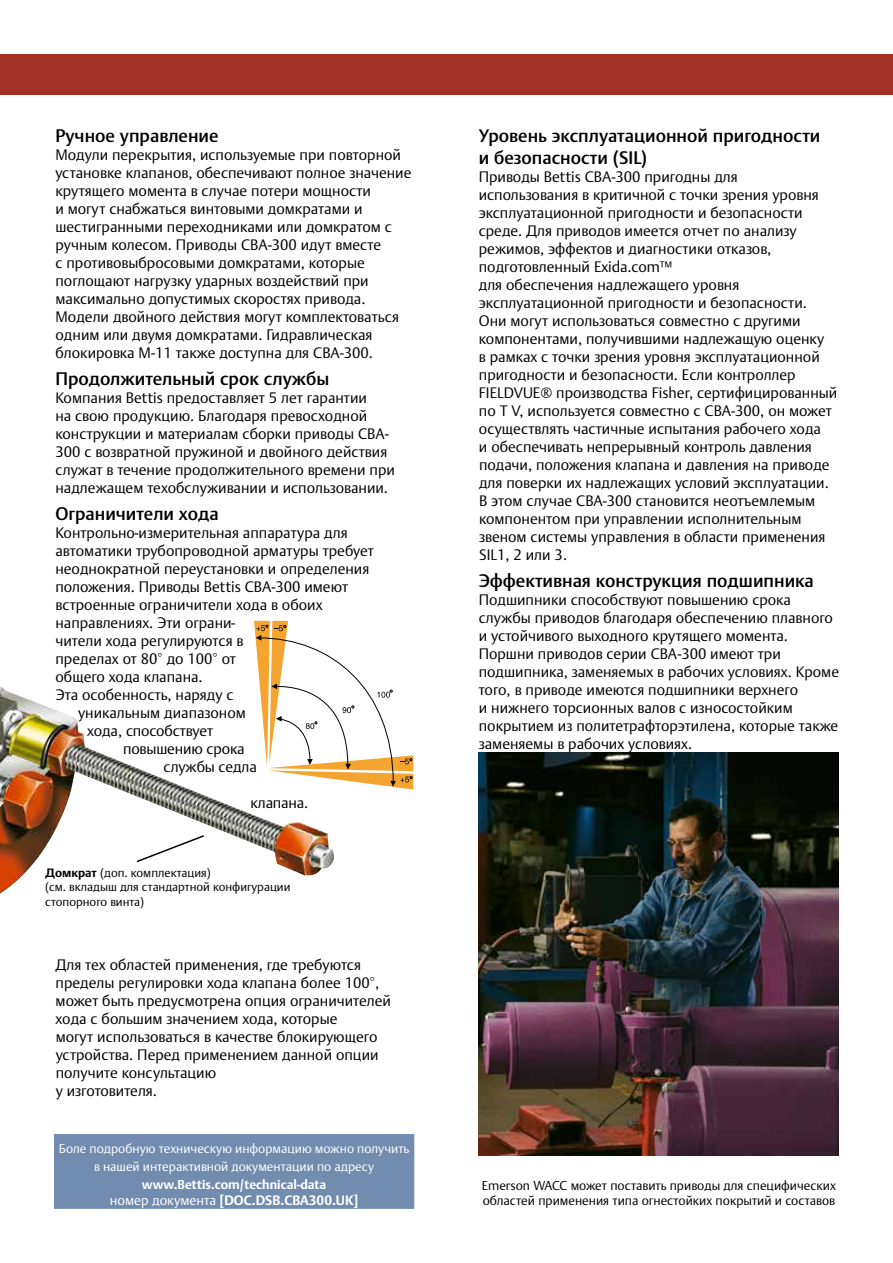
<style>
.page{position:relative;width:893px;height:1263px;background:#fff}
.page>*{position:absolute;margin:0;border:0;box-sizing:border-box;transform-origin:0 0}
.t1{font:500 18px/21.6px "DTL Argo CT";color:#000}
.t2{font:300 15px/18px "DTL Argo CT";color:#000}
.t3{font:700 13.5px "DTL Argo CT";color:#fff}
.t4{font:300 12.75px/15.3px "DTL Argo CT";color:#000}
.t5{font:300 12.75px/18px "DTL Argo CT";color:#fff;text-align:center}
.t6{font:700 12.75px "DTL Argo CT";color:#fff}
.t7{font:300 12px/14.4px "DTL Argo CT";color:#000}
.s1{font-weight:700}
.s2{font-weight:300}
</style>
<div class="page">
<div style="left:0;top:54px;width:893px;height:41px;background:#a43125"></div>
<img style="left:0;top:739px;width:334px;height:154px">
<svg style="left:135px;top:834px;width:71px;height:29px"></svg>
<svg style="left:254px;top:621px;width:159px;height:168px"></svg>
<div style="left:54px;top:1134px;width:360px;height:75px;background:#728cb0;border:2px solid #728cb0"></div>
<img style="left:479px;top:753px;width:360px;height:402px">
<p class="t1" style="left:55px;top:125px;width:165px">Ручное управление</p>
<p class="t2" style="left:55px;top:146px;width:358px">Модули перекрытия, используемые при повторной установке клапанов, обеспечивают полное значение крутящего момента в случае потери мощности<br>и могут снабжаться винтовыми домкратами и шестигранными переходниками или домкратом с ручным колесом. Приводы CBA-300 идут вместе<br>с противовыбросовыми домкратами, которые поглощают нагрузку ударных воздействий при максимально допустимых скоростях привода.<br>Модели двойного действия могут комплектоваться одним или двумя домкратами. Гидравлическая блокировка M-11 также доступна для CBA-300.</p>
<p class="t1" style="left:55px;top:368px;width:276px">Продолжительный срок службы</p>
<p class="t2" style="left:55px;top:389px;width:341px">Компания Bettis предоставляет 5 лет гарантии<br>на свою продукцию. Благодаря превосходной конструкции и материалам сборки приводы CBA-300 с возвратной пружиной и двойного действия служат в течение продолжительного времени при надлежащем техобслуживании и использовании.</p>
<p class="t1" style="left:55px;top:503px;width:165px">Ограничители хода</p>
<p class="t2" style="left:55px;top:524px;width:294px">Контрольно-измерительная аппаратура для</p>
<p class="t2" style="left:55px;top:542px;width:320px">автоматики трубопроводной арматуры требует</p>
<p class="t2" style="left:55px;top:560px;width:315px">неоднократной переустановки и определения</p>
<p class="t2" style="left:55px;top:578px;width:294px">положения. Приводы Bettis CBA-300 имеют</p>
<p class="t2" style="left:55px;top:596px;width:269px">встроенные ограничители хода в обоих</p>
<p class="t2" style="left:55px;top:614px;width:181px">направлениях. Эти ограни-</p>
<p class="t2" style="left:55px;top:632px;width:190px">чители хода регулируются в</p>
<p class="t2" style="left:55px;top:650px;width:182px">пределах от 80° до 100° от</p>
<p class="t2" style="left:56px;top:668px;width:149px">общего хода клапана.</p>
<p class="t2" style="left:56px;top:686px;width:180px">Эта особенность, наряду с</p>
<p class="t2" style="left:78px;top:704px;width:169px">уникальным диапазоном</p>
<p class="t2" style="left:87px;top:722px;width:128px">хода, способствует</p>
<p class="t2" style="left:123px;top:740px;width:123px">повышению срока</p>
<p class="t2" style="left:164px;top:758px;width:95px">службы седла</p>
<p class="t2" style="left:251px;top:794px;width:59px">клапана.</p>
<p class="t7" style="left:45px;top:865px;width:247px"><span class="s1">Домкрат</span> (доп. комплектация)<br>(см. вкладыш для стандартной конфигурации стопорного винта)</p>
<p class="t2" style="left:56px;top:956px;width:337px">Для тех областей применения, где требуются пределы регулировки хода клапана более 100°, может быть предусмотрена опция ограничителей хода с большим значением хода, которые<br>могут использоваться в качестве блокирующего устройства. Перед применением данной опции получите консультацию<br>у изготовителя.</p>
<p class="t5" style="left:59px;top:1139px;width:352px">Боле подробную техническую информацию можно получить в нашей интерактивной документации по адресу</p>
<p class="t6" style="left:142px;top:1177px;width:186px">www.Bettis.com/technical-data</p>
<p class="t3" style="left:110px;top:1192px;width:250px"><span class="s2">номер документа</span> [DOC.DSB.CBA300.UK]</p>
<p class="t1" style="left:479px;top:125px;width:343px">Уровень эксплуатационной пригодности и безопасности (SIL)</p>
<p class="t2" style="left:479px;top:168px;width:360px">Приводы Bettis CBA-300 пригодны для использования в критичной с точки зрения уровня эксплуатационной пригодности и безопасности среде. Для приводов имеется отчет по анализу режимов, эффектов и диагностики отказов, подготовленный Exida.com™<br>для обеспечения надлежащего уровня эксплуатационной пригодности и безопасности.<br>Они могут использоваться совместно с другими компонентами, получившими надлежащую оценку<br>в рамках с точки зрения уровня эксплуатационной пригодности и безопасности. Если контроллер FIELDVUE® производства Fisher, сертифицированный по TÜV, используется совместно с CBA-300, он может осуществлять частичные испытания рабочего хода<br>и обеспечивать непрерывный контроль давления подачи, положения клапана и давления на приводе для поверки их надлежащих условий эксплуатации.<br>В этом случае CBA-300 становится неотъемлемым компонентом при управлении исполнительным звеном системы управления в области применения SIL1, 2 или 3.</p>
<p class="t1" style="left:479px;top:570px;width:337px">Эффективная конструкция подшипника</p>
<p class="t2" style="left:479px;top:591px;width:362px">Подшипники способствуют повышению срока службы приводов благодаря обеспечению плавного и устойчивого выходного крутящего момента.<br>Поршни приводов серии CBA-300 имеют три подшипника, заменяемых в рабочих условиях. Кроме того, в приводе имеются подшипники верхнего<br>и нижнего торсионных валов с износостойким покрытием из политетрафторэтилена, которые также заменяемы в рабочих условиях.</p>
<p class="t4" style="left:482px;top:1178px;width:355px">Emerson WACC может поставить приводы для специфических областей применения типа огнестойких покрытий и составов</p>
</div>
